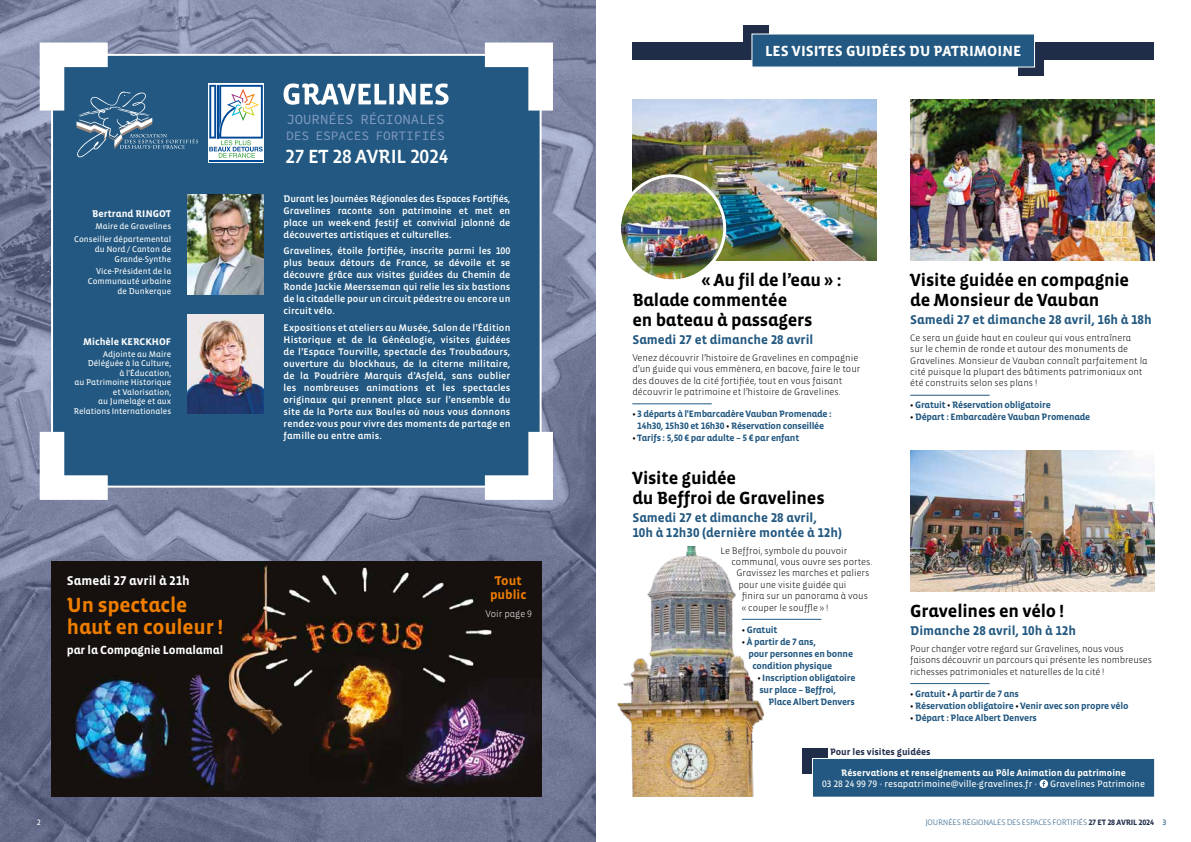
<style>
.page{position:relative;width:1191px;height:842px;background:#fff}
.page>*{position:absolute;margin:0;border:0;box-sizing:border-box;transform-origin:0 0}
.t1{font:700 21px/22px "Vista Sans Alt";letter-spacing:-.01em;color:#ef7d00}
.t2{font:19.6px "Vista Sans Alt Med";letter-spacing:-.01em;color:#fff}
.t3{font:700 18px/20px "Vista Sans Alt";letter-spacing:-.01em;color:#000}
.t4{font:700 15px "Vista Sans Alt";color:#fff}
.t5{font:14px "Source Code Variable";color:#829ac2}
.t6{font:700 13px/14px "Vista Sans Alt";color:#225881}
.t7{font:700 13px "Vista Sans Alt";color:#fff}
.t8{font:700 13px/14px "Vista Sans Alt";color:#ef7d00;text-align:center}
.t9{font:12.8px "Source Code Variable";color:#829ac2}
.t10{font:700 12px "Vista Sans Alt";letter-spacing:-.01em;color:#fff}
.t11{font:700 10px "Vista Sans Alt";color:#fff}
.t12{font:9.8px/12px "Vista Sans Alt Med";color:#fff;text-align:justify}
.t13{font:300 9.5px/11.4px "Vista Sans Alt";color:#000}
.t14{font:700 9.5px/12px "Vista Sans Alt";letter-spacing:-.02em;color:#225881;text-align:center}
.t15{font:9.5px "Vista Sans Alt Reg";color:#fff}
.t16{font:700 9.5px "Vista Sans Alt";color:#fff}
.t17{font:700 9.5px "Vista Sans Alt";color:#202d49}
.t18{font:300 9.5px "Vista Sans Alt";color:#fff}
.t19{font:8.5px/9.5px "Vista Sans Alt Reg";color:#fff;text-align:right}
.t20{font:300 8px "Vista Sans Alt";letter-spacing:-.02em;color:#225881}
.t21{font:8px "Vista Sans Alt Reg";color:#fff}
.s1{color:#000}
.s2{color:#829ac2}
.s3{font-weight:700;color:#202d49}
.s4{font-family:"Vista Sans Alt Reg";font-weight:400}
</style>
<div class="page">
<img style="left:0;top:0;width:595px;height:842px">
<div style="left:51px;top:54px;width:490px;height:434px;background:#225881;border:2px solid #fff"></div>
<svg style="left:485px;top:43px;width:68px;height:68px"></svg>
<hr style="left:632px;top:404px;width:79px;height:1px;background:#225881">
<hr style="left:910px;top:395px;width:79px;height:1px;background:#225881">
<hr style="left:910px;top:683px;width:79px;height:1px;background:#225881">
<hr style="left:742px;top:619px;width:79px;height:1px;background:#225881">
<img style="left:617px;top:547px;width:158px;height:250px">
<img style="left:910px;top:450px;width:244px;height:142px">
<img style="left:632px;top:99px;width:244px;height:162px">
<img style="left:910px;top:99px;width:244px;height:162px">
<img style="left:621px;top:177px;width:102px;height:103px;border-radius:51px">
<div style="left:618px;top:174px;width:108px;height:109px;border:3px solid #fff;border-radius:50%"></div>
<svg style="left:40px;top:43px;width:158px;height:114px"></svg>
<svg style="left:283px;top:83px;width:165px;height:22px"></svg>
<img style="left:187px;top:195px;width:77px;height:99px">
<img style="left:187px;top:315px;width:77px;height:99px">
<svg style="left:40px;top:432px;width:68px;height:68px"></svg>
<svg style="left:485px;top:432px;width:68px;height:68px"></svg>
<img style="left:52px;top:561px;width:489px;height:236px">
<div style="left:632px;top:42px;width:522px;height:17px;background:#202d49"></div>
<div style="left:743px;top:25px;width:25px;height:26px;background:#202d49"></div>
<div style="left:1018px;top:51px;width:25px;height:25px;background:#202d49"></div>
<div style="left:751px;top:34px;width:284px;height:34px;background:#225881;border:1px solid #fff"></div>
<div style="left:802px;top:748px;width:25px;height:26px;background:#202d49"></div>
<div style="left:812px;top:758px;width:342px;height:39px;background:#225881"></div>
<svg style="left:1039px;top:779px;width:9px;height:9px"></svg>
<svg style="left:1042px;top:781px;width:3px;height:5px"></svg>
<div style="left:812px;top:758px;width:343px;height:40px;border:1px solid #fff"></div>
<svg style="left:208px;top:83px;width:56px;height:80px"></svg>
<hr style="left:209px;top:160px;width:54px;height:1px;background:#004996">
<svg style="left:209px;top:85px;width:54px;height:73px;background:#bdcfdb"></svg>
<p class="t11" style="left:92px;top:209px;width:81px">Bertrand RINGOT</p>
<p class="t19" style="left:74px;top:221px;width:98px;line-height:12.3px">Maire de Gravelines<br>Conseiller départemental</p>
<p class="t19" style="left:95px;top:244px;width:78px;line-height:10px">du Nord / Canton de<br>Grande-Synthe</p>
<p class="t19" style="left:88px;top:266px;width:85px;line-height:10px">Vice-Président de la<br>Communauté urbaine de Dunkerque</p>
<p class="t11" style="left:83px;top:336px;width:90px">Michèle KERCKHOF</p>
<p class="t19" style="left:74px;top:349px;width:99px">Adjointe au Maire<br>Déléguée à la Culture,<br>à l'Éducation,<br>au Patrimoine Historique et Valorisation,<br>au Jumelage et aux<br>Relations Internationales</p>
<h3 class="t7" style="left:67px;top:574px;width:124px">Samedi 27 avril à 21h</h3>
<h1 class="t1" style="left:67px;top:595px;width:158px">Un spectacle haut en couleur !</h1>
<p class="t10" style="left:67px;top:644px;width:158px">par la Compagnie Lomalamal</p>
<h3 class="t5" style="left:286px;top:110px;width:159px">JOURNÉES RÉGIONALES</h3>
<h3 class="t9" style="left:286px;top:127px;width:160px">DES ESPACES FORTIFIÉS</h3>
<h2 class="t2" style="left:285px;top:146px;width:165px">27 ET 28 AVRIL 2024</h2>
<p class="t12" style="left:283px;top:193px;width:228px">Durant les Journées Régionales des Espaces Fortifiés, Gravelines raconte son patrimoine et met en place un week-end festif et convivial jalonné de découvertes artistiques et culturelles.</p>
<p class="t12" style="left:283px;top:245px;width:228px">Gravelines, étoile fortifiée, inscrite parmi les 100 plus beaux détours de France, se dévoile et se découvre grâce aux visites guidées du Chemin de Ronde Jackie Meersseman qui relie les six bastions de la citadelle pour un circuit pédestre ou encore un circuit vélo.</p>
<p class="t12" style="left:283px;top:321px;width:228px">Expositions et ateliers au Musée, Salon de l’Édition Historique et de la Généalogie, visites guidées de l’Espace Tourville, spectacle des Troubadours, ouverture du blockhaus, de la citerne militaire, de la Poudrière Marquis d’Asfeld, sans oublier les nombreuses animations et les spectacles originaux qui prennent place sur l’ensemble du site de la Porte aux Boules où nous vous donnons rendez-vous pour vivre des moments de partage en famille ou entre amis.</p>
<h3 class="t8" style="left:490px;top:574px;width:38px">Tout public</h3>
<p class="t18" style="left:485px;top:608px;width:48px">Voir page 9</p>
<h3 class="t4" style="left:765px;top:43px;width:258px">LES VISITES GUIDÉES DU PATRIMOINE</h3>
<h3 class="t3" style="left:632px;top:270px;width:211px;text-indent:69px">« Au fil de l’eau » :<br>Balade commentée<br>en bateau à passagers</h3>
<h3 class="t6" style="left:632px;top:333px;width:183px">Samedi 27 et dimanche 28 avril</h3>
<p class="t13" style="left:632px;top:352px;width:229px">Venez découvrir l’histoire de Gravelines en compagnie d’un guide qui vous emmènera, en bacove, faire le tour des douves de la cité fortifiée, tout en vous faisant découvrir le patrimoine et l’histoire de Gravelines.</p>
<p class="t14" style="left:632px;top:408px;width:201px"><span class="s1">•</span> 3 départs à l'Embarcadère Vauban Promenade :<br>14h30, 15h30 et 16h30 <span class="s1">•</span> Réservation conseillée</p>
<p class="t14" style="left:632px;top:432px;width:168px"><span class="s1">•</span> Tarifs : 5,50 € par adulte – 5 € par enfant</p>
<h3 class="t3" style="left:632px;top:469px;width:194px">Visite guidée<br>du Beffroi de Gravelines</h3>
<h3 class="t6" style="left:632px;top:511px;width:211px">Samedi 27 et dimanche 28 avril,<br>10h à 12h30 (dernière montée à 12h)</h3>
<p class="t13" style="left:720px;top:545px;width:128px">Le Beffroi, symbole du pouvoir</p>
<p class="t13" style="left:731px;top:556px;width:142px">communal, vous ouvre ses portes.</p>
<p class="t13" style="left:736px;top:568px;width:134px">Gravissez les marches et paliers</p>
<p class="t13" style="left:738px;top:579px;width:110px">pour une visite guidée qui</p>
<p class="t13" style="left:742px;top:590px;width:128px">finira sur un panorama à vous</p>
<p class="t13" style="left:742px;top:602px;width:88px">« couper le souffle » !</p>
<p class="t14" style="left:742px;top:624px;width:37px"><span class="s1">•</span> Gratuit</p>
<p class="t14" style="left:742px;top:636px;width:76px"><span class="s1">•</span> À partir de 7 ans,</p>
<p class="t14" style="left:748px;top:648px;width:106px">pour personnes en bonne</p>
<p class="t14" style="left:752px;top:660px;width:81px">condition physique</p>
<p class="t14" style="left:757px;top:672px;width:100px;text-align:left"><span class="s1">•</span> Inscription obligatoire sur place – Beffroi,</p>
<p class="t14" style="left:768px;top:695px;width:88px">Place Albert Denvers</p>
<h3 class="t3" style="left:910px;top:270px;width:220px">Visite guidée en compagnie de Monsieur de Vauban</h3>
<h3 class="t6" style="left:910px;top:313px;width:243px">Samedi 27 et dimanche 28 avril, 16h à 18h</h3>
<p class="t13" style="left:910px;top:332px;width:239px">Ce sera un guide haut en couleur qui vous entraînera<br>sur le chemin de ronde et autour des monuments de Gravelines. Monsieur de Vauban connaît parfaitement la cité puisque la plupart des bâtiments patrimoniaux ont été construits selon ses plans !</p>
<p class="t14" style="left:910px;top:399px;width:142px"><span class="s1">•</span> Gratuit <span class="s1">•</span> Réservation obligatoire</p>
<p class="t14" style="left:910px;top:411px;width:181px"><span class="s1">•</span> Départ : Embarcadère Vauban Promenade</p>
<h3 class="t3" style="left:910px;top:601px;width:155px">Gravelines en vélo !</h3>
<h3 class="t6" style="left:910px;top:624px;width:167px">Dimanche 28 avril, 10h à 12h</h3>
<p class="t13" style="left:910px;top:643px;width:243px">Pour changer votre regard sur Gravelines, nous vous faisons découvrir un parcours qui présente les nombreuses richesses patrimoniales et naturelles de la cité !</p>
<p class="t14" style="left:910px;top:688px;width:110px"><span class="s1">•</span> Gratuit <span class="s1">•</span> À partir de 7 ans</p>
<p class="t14" style="left:910px;top:700px;width:220px"><span class="s1">•</span> Réservation obligatoire <span class="s1">•</span> Venir avec son propre vélo</p>
<p class="t14" style="left:910px;top:712px;width:128px"><span class="s1">•</span> Départ : Place Albert Denvers</p>
<p class="t17" style="left:830px;top:747px;width:102px">Pour les visites guidées</p>
<p class="t16" style="left:841px;top:768px;width:286px">Réservations et renseignements au Pôle Animation du patrimoine</p>
<p class="t15" style="left:822px;top:779px;width:217px">03 28 24 99 79 <span class="s2">•</span> resapatrimoine@ville-gravelines.fr <span class="s2">•</span></p>
<p class="t15" style="left:1050px;top:779px;width:97px">Gravelines Patrimoine</p>
<p class="t21" style="left:37px;top:818px;width:5px">2</p>
<p class="t20" style="left:925px;top:818px;width:243px">JOURNÉES RÉGIONALES DES ESPACES FORTIFIÉS <span class="s3">27 ET 28 AVRIL 2024</span> <span class="s4">3</span></p>
</div>
